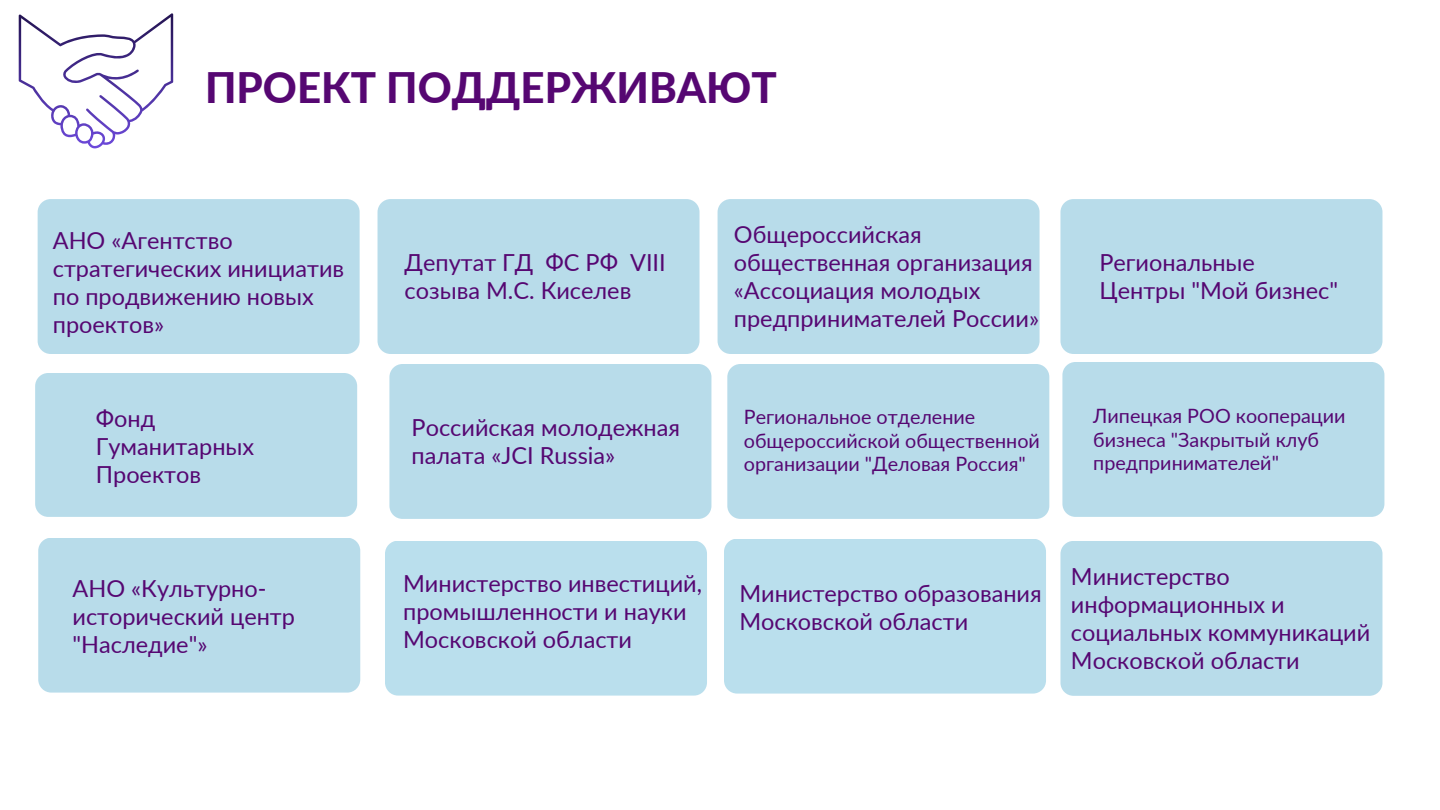
<style>
.page{position:relative;width:1440px;height:810px;background:#fff}
.page>*{position:absolute;margin:0;border:0;box-sizing:border-box;transform-origin:0 0}
.t1{font:800 42px "Lato";color:#560772}
.t2{font:23.5px/28.1px "Lato";color:#560772}
.t3{font:19.8px/23.6px "Lato";color:#560772}
</style>
<div class="page">
<div style="left:1060px;top:541px;width:323px;height:155px;background:#b8dcea;border-radius:13px"></div>
<svg style="left:19px;top:13px;width:154px;height:135px"></svg>
<div style="left:385px;top:541px;width:322px;height:155px;background:#badfed;border-radius:13px"></div>
<div style="left:38px;top:199px;width:322px;height:155px;background:#b8dcea;border-radius:13px"></div>
<div style="left:724px;top:539px;width:322px;height:155px;background:#badfed;border-radius:13px"></div>
<div style="left:389px;top:364px;width:322px;height:155px;background:#b8dcea;border-radius:13px"></div>
<div style="left:718px;top:199px;width:322px;height:155px;background:#b8dcea;border-radius:13px"></div>
<div style="left:38px;top:538px;width:322px;height:155px;background:#b8dcea;border-radius:13px"></div>
<div style="left:378px;top:199px;width:322px;height:155px;background:#b8dcea;border-radius:13px"></div>
<div style="left:727px;top:364px;width:322px;height:155px;background:#b8dcea;border-radius:13px"></div>
<div style="left:1062px;top:362px;width:322px;height:155px;background:#b8dcea;border-radius:13px"></div>
<div style="left:35px;top:373px;width:322px;height:144px;background:#b8dcea;border-radius:13px"></div>
<div style="left:1060px;top:199px;width:323px;height:155px;background:#b8dcea;border-radius:13px"></div>
<p class="t1" style="left:205px;top:61px;width:573px">ПРОЕКТ ПОДДЕРЖИВАЮТ</p>
<p class="t2" style="left:53px;top:226px;width:293px">АНО «Агентство стратегических инициатив по продвижению новых проектов»</p>
<p class="t2" style="left:405px;top:248px;width:263px">Депутат ГД ФС РФ VIII созыва М.С. Киселев</p>
<p class="t2" style="left:734px;top:220px;width:307px">Общероссийская общественная организация «Ассоциация молодых предпринимателей России»</p>
<p class="t2" style="left:1099px;top:248px;width:240px">Региональные<br>Центры "Мой бизнес"</p>
<p class="t2" style="left:96px;top:404px;width:160px">Фонд<br>Гуманитарных<br>Проектов</p>
<p class="t2" style="left:73px;top:574px;width:224px">АНО «Культурно&shy;исторический центр "Наследие"»</p>
<p class="t2" style="left:412px;top:413px;width:270px">Российская молодежная палата «JCI Russia»</p>
<p class="t2" style="left:403px;top:568px;width:300px">Министерство инвестиций, промышленности и науки<br>Московской области</p>
<p class="t3" style="left:744px;top:405px;width:298px">Региональное отделение общероссийской общественной организации "Деловая Россия"</p>
<p class="t3" style="left:1093px;top:404px;width:254px">Липецкая РОО кооперации бизнеса "Закрытый клуб предпринимателей"</p>
<p class="t2" style="left:739px;top:579px;width:304px">Министерство образования<br>Московской области</p>
<p class="t2" style="left:1071px;top:562px;width:301px">Министерство информационных и социальных коммуникаций<br>Московской области</p>
</div>
